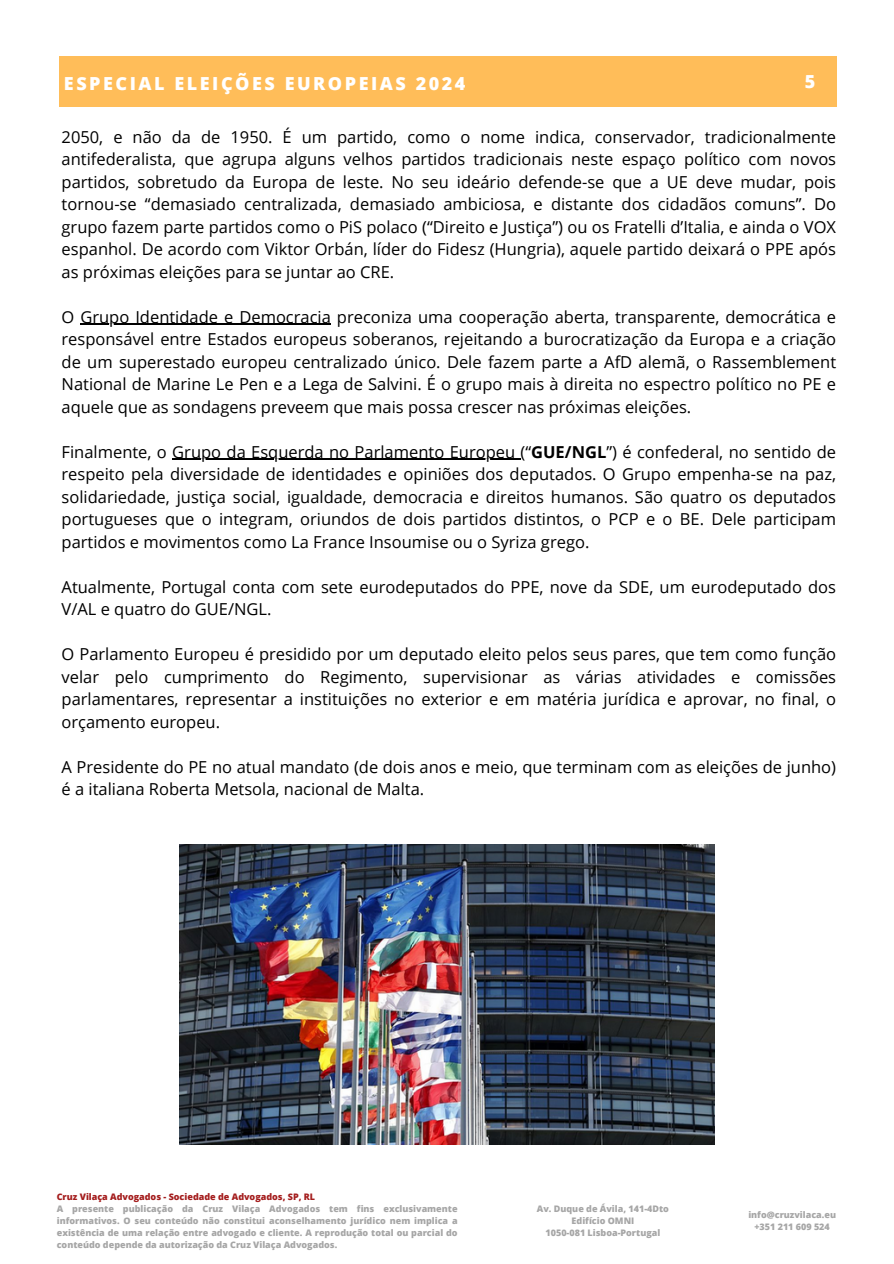
<style>
.page{position:relative;width:894px;height:1264px;background:#fff}
.page>*{position:absolute;margin:0;border:0;box-sizing:border-box;transform-origin:0 0}
.t1{font:800 18px "Open Sans";letter-spacing:.14em;color:#fff}
.t2{font:16.5px/22.5px "Open Sans";color:#000;text-align:justify}
.t3{font:800 9px/12px "Open Sans";color:#a6a6a6;text-align:center}
.t4{font:800 9px "Open Sans";color:#a41d1d}
.s1{font-weight:700}
</style>
<div class="page">
<div style="left:59px;top:56px;width:776px;height:51px;background:#ffbd59"></div>
<hr style="left:80px;top:324px;width:251px;height:1px;background:#000">
<hr style="left:172px;top:459px;width:348px;height:1px;background:#000">
<img style="left:179px;top:844px;width:535px;height:300px">
<p class="t1" style="left:64px;top:70px;width:403px">ESPECIAL ELEIÇÕES EUROPEIAS 2024</p>
<p class="t1" style="left:804px;top:69px;width:12px">5</p>
<p class="t2" style="left:62px;top:125px;width:775px">2050, e não da de 1950. É um partido, como o nome indica, conservador, tradicionalmente antifederalista, que agrupa alguns velhos partidos tradicionais neste espaço político com novos partidos, sobretudo da Europa de leste. No seu ideário defende-se que a UE deve mudar, pois tornou-se “demasiado centralizada, demasiado ambiciosa, e distante dos cidadãos comuns”. Do grupo fazem parte partidos como o PiS polaco (“Direito e Justiça”) ou os Fratelli d’Italia, e ainda o VOX espanhol. De acordo com Viktor Orbán, líder do Fidesz (Hungria), aquele partido deixará o PPE após as próximas eleições para se juntar ao CRE.</p>
<p class="t2" style="left:62px;top:305px;width:775px">O Grupo Identidade e Democracia preconiza uma cooperação aberta, transparente, democrática e responsável entre Estados europeus soberanos, rejeitando a burocratização da Europa e a criação de um superestado europeu centralizado único. Dele fazem parte a AfD alemã, o Rassemblement National de Marine Le Pen e a Lega de Salvini. É o grupo mais à direita no espectro político no PE e aquele que as sondagens preveem que mais possa crescer nas próximas eleições.</p>
<p class="t2" style="left:62px;top:440px;width:775px">Finalmente, o Grupo da Esquerda no Parlamento Europeu (“<span class="s1">GUE/NGL</span>”) é confederal, no sentido de respeito pela diversidade de identidades e opiniões dos deputados. O Grupo empenha-se na paz, solidariedade, justiça social, igualdade, democracia e direitos humanos. São quatro os deputados portugueses que o integram, oriundos de dois partidos distintos, o PCP e o BE. Dele participam partidos e movimentos como La France Insoumise ou o Syriza grego.</p>
<p class="t2" style="left:62px;top:575px;width:775px">Atualmente, Portugal conta com sete eurodeputados do PPE, nove da SDE, um eurodeputado dos<br>V/AL e quatro do GUE/NGL.</p>
<p class="t2" style="left:62px;top:642px;width:775px">O Parlamento Europeu é presidido por um deputado eleito pelos seus pares, que tem como função velar pelo cumprimento do Regimento, supervisionar as várias atividades e comissões parlamentares, representar a instituições no exterior e em matéria jurídica e aprovar, no final, o orçamento europeu.</p>
<p class="t2" style="left:62px;top:755px;width:775px">A Presidente do PE no atual mandato (de dois anos e meio, que terminam com as eleições de junho) é a italiana Roberta Metsola, nacional de Malta.</p>
<p class="t4" style="left:57px;top:1190px;width:260px">Cruz Vilaça Advogados - Sociedade de Advogados, SP, RL</p>
<p class="t3" style="left:57px;top:1202px;width:402px;text-align:justify">A presente publicação da Cruz Vilaça Advogados tem fins exclusivamente informativos. O seu conteúdo não constitui aconselhamento jurídico nem implica a existência de uma relação entre advogado e cliente. A reprodução total ou parcial do conteúdo depende da autorização da Cruz Vilaça Advogados.</p>
<p class="t3" style="left:536px;top:1202px;width:133px">Av. Duque de Ávila, 141-4Dto<br>Edifício OMNI<br>1050-081 Lisboa-Portugal</p>
<p class="t3" style="left:748px;top:1208px;width:89px">info@cruzvilaca.eu +351 211 609 524</p>
</div>
